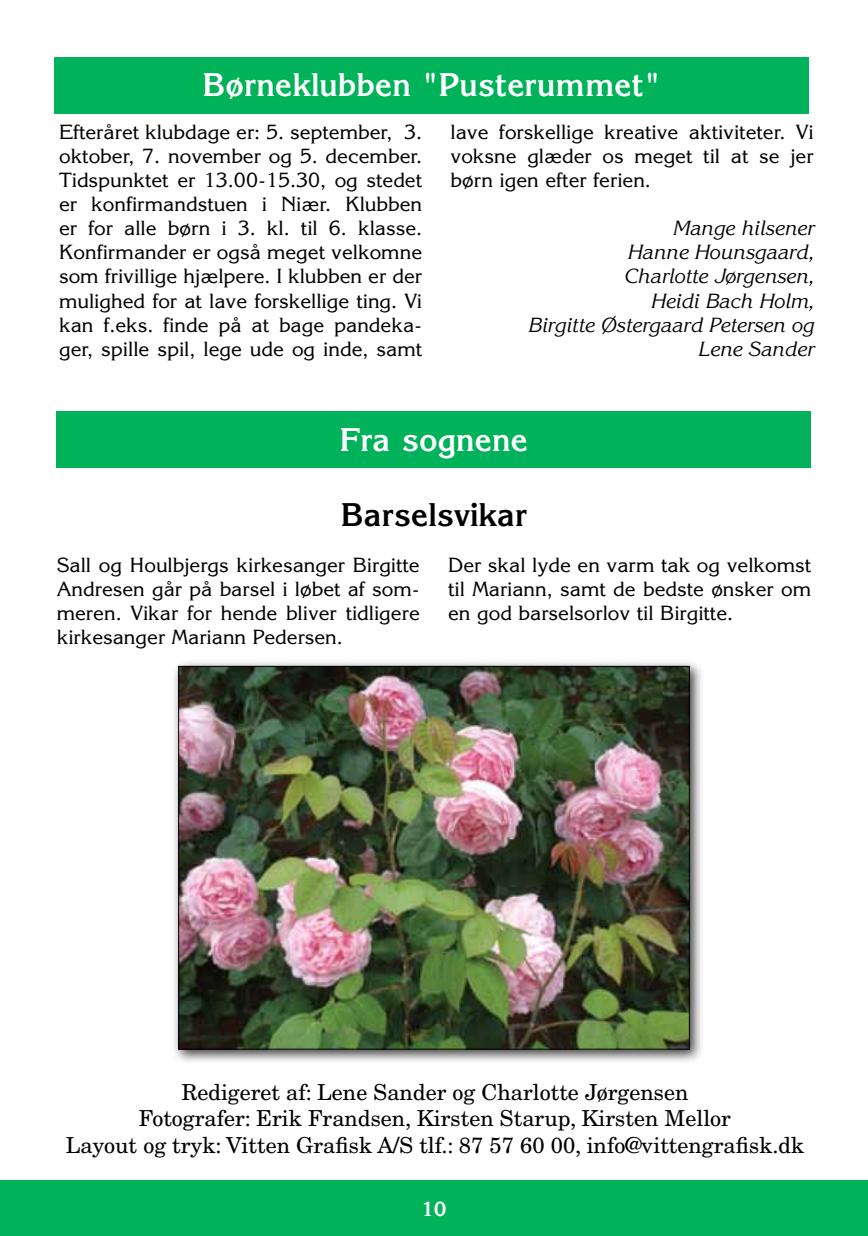
<style>
.page{position:relative;width:868px;height:1236px;background:#fff}
.page>*{position:absolute;margin:0;border:0;box-sizing:border-box;transform-origin:0 0}
.t1{font:700 32px "Korinna";color:#fff}
.t2{font:700 32px "Korinna";color:#000}
.t3{font:22px/26.4px "New Century Schlbk";color:#000;text-align:center}
.t4{font:20px/24px "Korinna";color:#000;text-align:justify}
.t5{font:italic 20px/24px "Korinna";color:#000;text-align:right}
.t6{font:700 20px "Korinna";color:#fff}
</style>
<div class="page">
<div style="left:0;top:1180px;width:867px;height:56px;background:#00b259"></div>
<div style="left:57px;top:411px;width:754px;height:57px;background:#00b259"></div>
<div style="left:54px;top:57px;width:754px;height:56px;background:#00b259"></div>
<div style="left:171px;top:659px;width:533px;height:405px;background:#000;opacity:.75"></div>
<img style="left:180px;top:668px;width:507px;height:379px">
<h1 class="t1" style="left:202px;top:65px;width:459px">Børneklubben "Pusterummet"</h1>
<p class="t4" style="left:59px;top:120px;width:364px">Efteråret klubdage er: 5. september, 3. oktober, 7. november og 5. december.<br>Tidspunktet er 13.00-15.30, og stedet er konfirmandstuen i Niær. Klubben er for alle børn i 3. kl. til 6. klasse.<br>Konfirmander er også meget velkomne som frivillige hjælpere. I klubben er der mulighed for at lave forskellige ting. Vi kan f.eks. finde på at bage pandeka&shy;ger, spille spil, lege ude og inde, samt</p>
<p class="t4" style="left:450px;top:120px;width:364px">lave forskellige kreative aktiviteter. Vi voksne glæder os meget til at se jer børn igen efter ferien.</p>
<p class="t5" style="left:527px;top:217px;width:287px">Mange hilsener<br>Hanne Hounsgaard,<br>Charlotte Jørgensen,<br>Heidi Bach Holm,<br>Birgitte Østergaard Petersen og<br>Lene Sander</p>
<h1 class="t1" style="left:340px;top:420px;width:189px">Fra sognene</h1>
<h1 class="t2" style="left:341px;top:494px;width:188px">Barselsvikar</h1>
<p class="t4" style="left:57px;top:553px;width:364px">Sall og Houlbjergs kirkesanger Birgitte Andresen går på barsel i løbet af som&shy;meren. Vikar for hende bliver tidligere kirkesanger Mariann Pedersen.</p>
<p class="t4" style="left:448px;top:553px;width:364px">Der skal lyde en varm tak og velkomst til Mariann, samt de bedste ønsker om en god barselsorlov til Birgitte.</p>
<p class="t3" style="left:66px;top:1079px;width:740px">Redigeret af: Lene Sander og Charlotte Jørgensen<br>Fotografer: Erik Frandsen, Kirsten Starup, Kirsten Mellor<br>Layout og tryk: Vitten Grafisk A/S tlf.: 87 57 60 00, info@vittengrafisk.dk</p>
<p class="t6" style="left:421px;top:1196px;width:27px">10</p>
</div>
